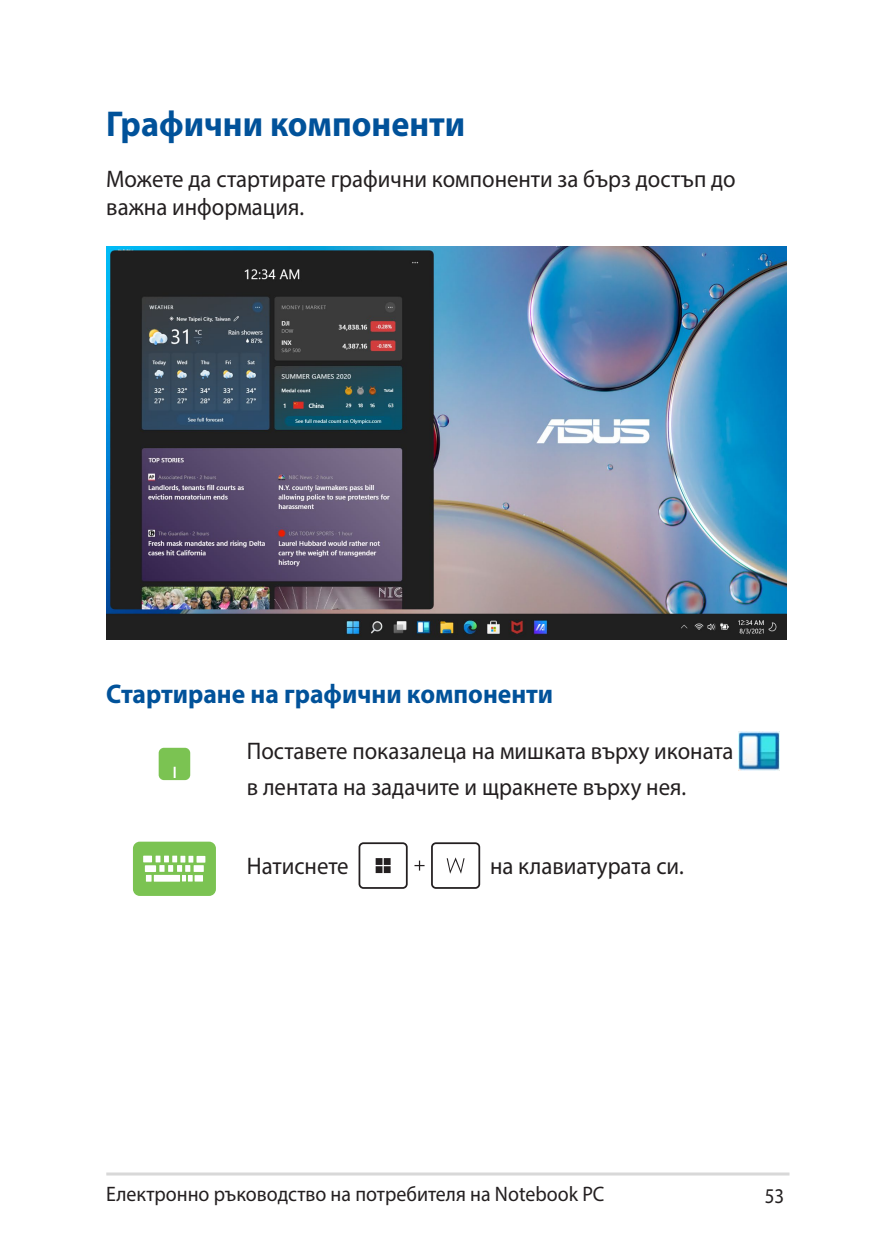
<style>
.page{position:relative;width:893px;height:1259px;background:#fff}
.page>*{position:absolute;margin:0;border:0;box-sizing:border-box;transform-origin:0 0}
.t1{font:700 36px "Myriad Pro";color:#01529a;scale:.95 1}
.t2{font:700 27px "Myriad Pro";color:#01529a;scale:.95 1}
.t3{font:24px/28.8px "Myriad Pro";color:#231f20;scale:.95 1}
.t4{font:21px "Myriad Pro";color:#231f20;scale:.95 1}
.t5{font:21px "Myriad Pro";color:#231f20;scale:.9 1}
</style>
<div class="page">
<hr style="left:106px;top:1172px;width:683px;height:3px;background:#d8d8d8">
<img style="left:106px;top:247px;width:681px;height:392px">
<div style="left:159px;top:748px;width:31px;height:32px;background:#7bc352;border-radius:5px"></div>
<svg style="left:174px;top:767px;width:2px;height:11px"></svg>
<img style="left:738px;top:731px;width:41px;height:39px">
<div style="left:134px;top:843px;width:81px;height:51px;background:#7bc352;border-radius:6px"></div>
<div style="left:133px;top:841px;width:83px;height:55px;border:2px solid #7bc352;border-radius:6px"></div>
<div style="left:197px;top:856px;width:8px;height:6px;background:#fff"></div>
<div style="left:145px;top:865px;width:11px;height:7px;background:#fff"></div>
<div style="left:194px;top:865px;width:10px;height:7px;background:#fff"></div>
<svg style="left:146px;top:855px;width:47px;height:26px"></svg>
<div style="left:195px;top:875px;width:8px;height:6px;background:#fff"></div>
<div style="left:143px;top:855px;width:9px;height:7px;background:#fff"></div>
<div style="left:431px;top:842px;width:49px;height:47px;border:2px solid #231f20;border-radius:4px"></div>
<svg style="left:414px;top:860px;width:11px;height:10px"></svg>
<div style="left:359px;top:842px;width:49px;height:47px;border:2px solid #231f20;border-radius:4px"></div>
<svg style="left:447px;top:857px;width:18px;height:17px"></svg>
<div style="left:376px;top:866px;width:6px;height:7px;background:#231f20"></div>
<div style="left:384px;top:858px;width:7px;height:7px;background:#231f20"></div>
<div style="left:376px;top:858px;width:6px;height:7px;background:#231f20"></div>
<div style="left:384px;top:866px;width:7px;height:7px;background:#231f20"></div>
<h1 class="t1" style="left:106px;top:101px;width:379px">Графични компоненти</h1>
<p class="t3" style="left:106px;top:164px;width:664px">Можете да стартирате графични компоненти за бърз достъп до важна информация.</p>
<p class="t2" style="left:106px;top:676px;width:472px">Стартиране на графични компоненти</p>
<p class="t3" style="left:247px;top:732px;width:514px;line-height:36.3px">Поставете показалеца на мишката върху иконата в лентата на задачите и щракнете върху нея.</p>
<p class="t3" style="left:247px;top:851px;width:109px">Натиснете</p>
<p class="t3" style="left:490px;top:851px;width:206px">на клавиатурата си.</p>
<p class="t4" style="left:106px;top:1180px;width:526px">Електронно ръководство на потребителя на Notebook PC</p>
<p class="t5" style="left:765px;top:1182px;width:23px">53</p>
</div>
